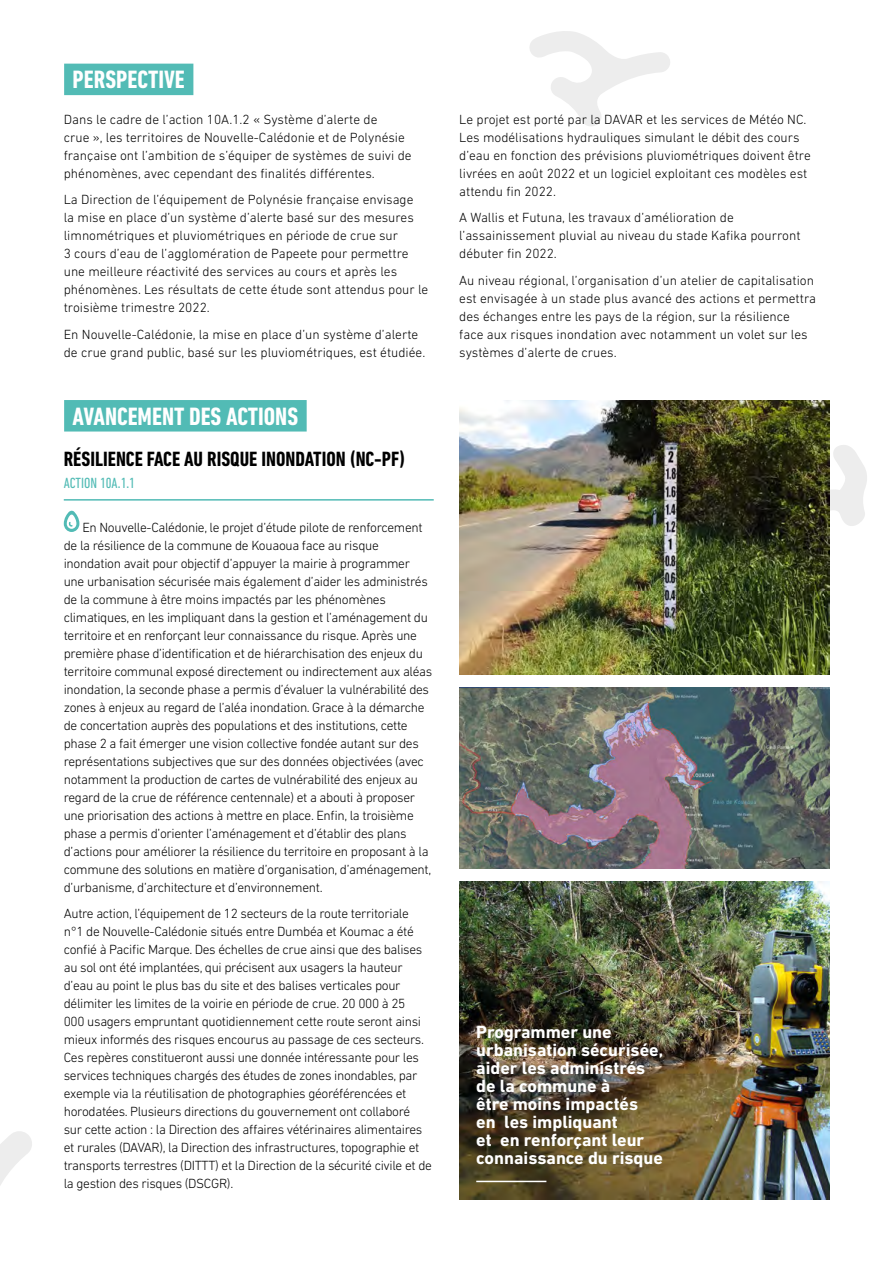
<style>
.page{position:relative;width:893px;height:1263px;background:#fff}
.page>*{position:absolute;margin:0;border:0;box-sizing:border-box;transform-origin:0 0}
.t1{font:700 condensed 25.5px "DIN Next LT Pro";color:#fff}
.t2{font:700 condensed 21px "DIN Next LT Pro";color:#000}
.t3{font:700 18px/18px "DIN Next LT Pro";color:#fff}
.t4{font:condensed 15px "DIN Next LT Pro";color:#52bbb5}
.t5{font:300 13.5px/18px "DIN Next LT Pro";letter-spacing:-.025em;color:#000}
.t6{font:300 13.5px/18px "DIN Next LT Pro";color:#000}
</style>
<div class="page">
<svg style="left:829px;top:443px;width:38px;height:94px"></svg>
<svg style="left:529px;top:31px;width:141px;height:95px"></svg>
<svg style="left:0;top:1131px;width:32px;height:54px"></svg>
<img style="left:459px;top:400px;width:370px;height:274px">
<img style="left:459px;top:882px;width:370px;height:317px">
<div style="left:64px;top:400px;width:243px;height:31px;background:#52bbb5"></div>
<hr style="left:64px;top:499px;width:370px;height:2px;background:#52bbb5">
<svg style="left:64px;top:511px;width:15px;height:21px"></svg>
<div style="left:64px;top:64px;width:129px;height:31px;background:#52bbb5"></div>
<img style="left:459px;top:687px;width:370px;height:182px">
<hr style="left:476px;top:1181px;width:70px;height:1px;background:#fff">
<h1 class="t1" style="left:73px;top:65px;width:114px">PERSPECTIVE</h1>
<p class="t6" style="left:64px;top:110px;width:349px">Dans le cadre de l’action 10A.1.2 « Système d’alerte de<br>crue », les territoires de Nouvelle-Calédonie et de Polynésie française ont l’ambition de s’équiper de systèmes de suivi de phénomènes, avec cependant des finalités différentes.</p>
<p class="t6" style="left:64px;top:191px;width:366px">La Direction de l’équipement de Polynésie française envisage<br>la mise en place d’un système d’alerte basé sur des mesures limnométriques et pluviométriques en période de crue sur<br>3 cours d’eau de l’agglomération de Papeete pour permettre une meilleure réactivité des services au cours et après les phénomènes. Les résultats de cette étude sont attendus pour le troisième trimestre 2022.</p>
<p class="t6" style="left:64px;top:325px;width:363px">En Nouvelle-Calédonie, la mise en place d’un système d’alerte de crue grand public, basé sur les pluviométriques, est étudiée.</p>
<h1 class="t1" style="left:73px;top:402px;width:227px">AVANCEMENT DES ACTIONS</h1>
<h2 class="t2" style="left:64px;top:447px;width:343px">RÉSILIENCE FACE AU RISQUE INONDATION (NC-PF)</h2>
<p class="t4" style="left:64px;top:475px;width:73px">ACTION 10A.1.1</p>
<p class="t5" style="left:64px;top:518px;width:370px;text-indent:19px">En Nouvelle-Calédonie, le projet d’étude pilote de renforcement de la résilience de la commune de Kouaoua face au risque inondation avait pour objectif d’appuyer la mairie à programmer une urbanisation sécurisée mais également d’aider les administrés de la commune à être moins impactés par les phénomènes climatiques, en les impliquant dans la gestion et l’aménagement du territoire et en renforçant leur connaissance du risque. Après une première phase d’identification et de hiérarchisation des enjeux du territoire communal exposé directement ou indirectement aux aléas inondation, la seconde phase a permis d’évaluer la vulnérabilité des zones à enjeux au regard de l’aléa inondation. Grace à la démarche de concertation auprès des populations et des institutions, cette phase 2 a fait émerger une vision collective fondée autant sur des représentations subjectives que sur des données objectivées (avec notamment la production de cartes de vulnérabilité des enjeux au regard de la crue de référence centennale) et a abouti à proposer une priorisation des actions à mettre en place. Enfin, la troisième phase a permis d’orienter l’aménagement et d’établir des plans d’actions pour améliorer la résilience du territoire en proposant à la commune des solutions en matière d’organisation, d’aménagement, d’urbanisme, d’architecture et d’environnement.</p>
<p class="t5" style="left:64px;top:905px;width:370px">Autre action, l’équipement de 12 secteurs de la route territoriale n°1 de Nouvelle-Calédonie situés entre Dumbéa et Koumac a été confié à Pacific Marque. Des échelles de crue ainsi que des balises au sol ont été implantées, qui précisent aux usagers la hauteur d’eau au point le plus bas du site et des balises verticales pour délimiter les limites de la voirie en période de crue. 20 000 à 25<br>000 usagers empruntant quotidiennement cette route seront ainsi mieux informés des risques encourus au passage de ces secteurs.<br>Ces repères constitueront aussi une donnée intéressante pour les services techniques chargés des études de zones inondables, par exemple via la réutilisation de photographies géoréférencées et horodatées. Plusieurs directions du gouvernement ont collaboré sur cette action : la Direction des affaires vétérinaires alimentaires et rurales (DAVAR), la Direction des infrastructures, topographie et transports terrestres (DITTT) et la Direction de la sécurité civile et de la gestion des risques (DSCGR).</p>
<p class="t6" style="left:459px;top:110px;width:353px">Le projet est porté par la DAVAR et les services de Météo NC.<br>Les modélisations hydrauliques simulant le débit des cours d’eau en fonction des prévisions pluviométriques doivent être livrées en août 2022 et un logiciel exploitant ces modèles est attendu fin 2022.</p>
<p class="t6" style="left:459px;top:209px;width:343px">A Wallis et Futuna, les travaux d’amélioration de l’assainissement pluvial au niveau du stade Kafika pourront débuter fin 2022.</p>
<p class="t6" style="left:459px;top:271px;width:358px">Au niveau régional, l’organisation d’un atelier de capitalisation est envisagée à un stade plus avancé des actions et permettra des échanges entre les pays de la région, sur la résilience face aux risques inondation avec notamment un volet sur les systèmes d’alerte de crues.</p>
<h3 class="t3" style="left:476px;top:1023px;width:188px">Programmer une urbanisation sécurisée, aider les administrés de la commune à<br>être moins impactés<br>en les impliquant<br>et en renforçant leur connaissance du risque</h3>
</div>
